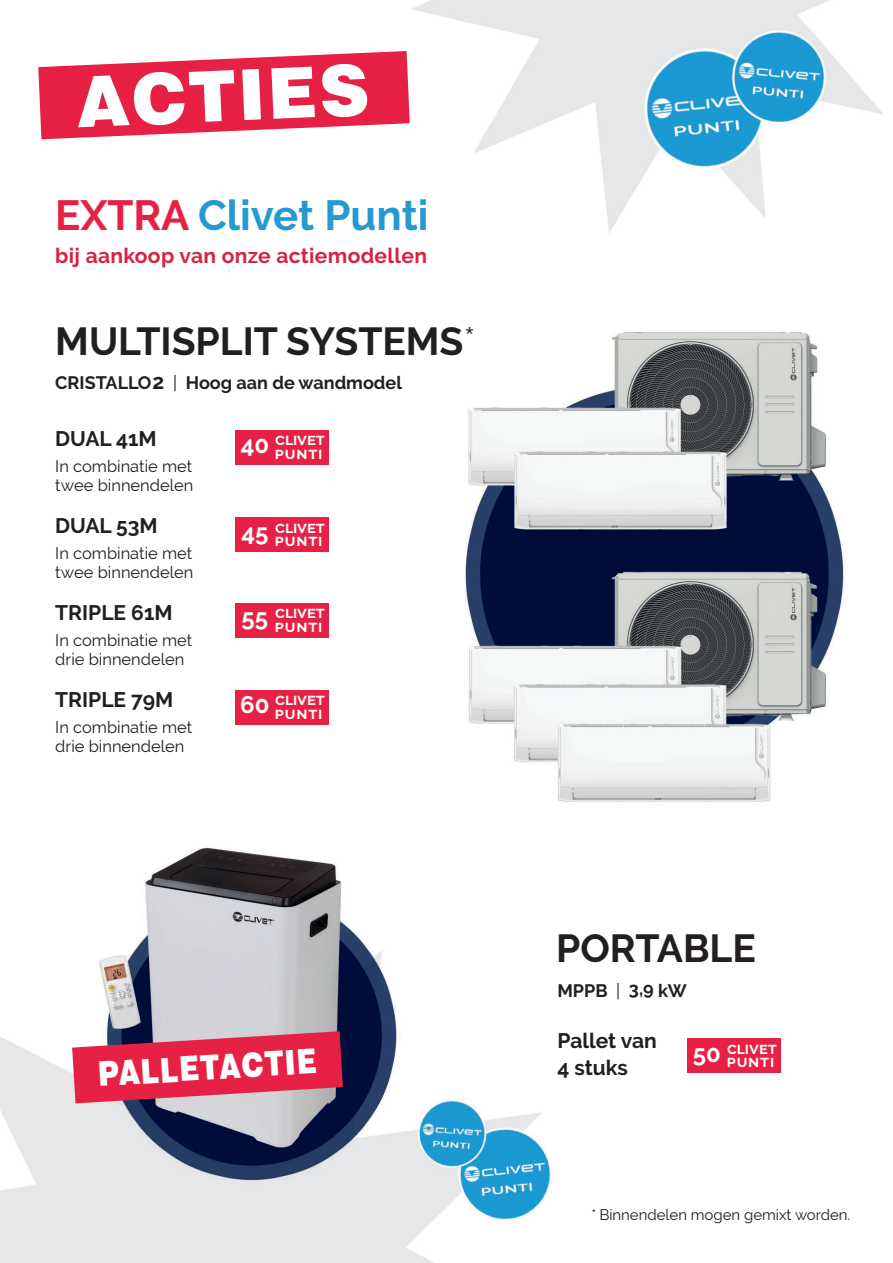
<style>
.page{position:relative;width:893px;height:1263px;background:#fff}
.page>*{position:absolute;margin:0;border:0;box-sizing:border-box;transform-origin:0 0}
.t1{font:900 70.05px "Swiss 721 BT";color:#fff}
.t2{font:700 42px "Raleway";color:#2499d2}
.t3{font:700 39px "Raleway";color:#231f20}
.t4{font:900 34.2px "Swiss 721 BT";color:#fff;scale:.83 1}
.t5{font:700 24px "Raleway";color:#fff}
.t6{font:700 21px "Raleway";color:#231f20}
.t7{font:700 21px "Raleway";letter-spacing:.015em;color:#d62244}
.t8{font:700 18px "Raleway";color:#231f20}
.t9{font:16.5px "Raleway";color:#231f20}
.t10{font:700 16.5px/13.5px "Raleway";color:#fff}
.t11{font:15px "Raleway";color:#231f20}
.s1{color:#e62145}
.s2{font-weight:300}
.s3{font-size:21px}
.s4{font-weight:400}
</style>
<div class="page">
<img style="left:0;top:0;width:883px;height:1263px">
<svg style="left:38px;top:51px;width:372px;height:88px"></svg>
<div style="left:236px;top:430px;width:93px;height:34px;background:#e62145"></div>
<div style="left:236px;top:518px;width:93px;height:34px;background:#e62145"></div>
<div style="left:236px;top:603px;width:93px;height:34px;background:#e62145"></div>
<div style="left:687px;top:1039px;width:94px;height:34px;background:#e62145"></div>
<div style="left:236px;top:690px;width:93px;height:34px;background:#e62145"></div>
<svg style="left:72px;top:1031px;width:271px;height:72px;background:#d84160"></svg>
<p class="t1" style="left:76px;top:59px;width:294px;rotate:-2deg">ACTIES</p>
<p class="t2" style="left:55px;top:191px;width:375px"><span class="s1">EXTRA</span> Clivet Punti</p>
<p class="t7" style="left:55px;top:244px;width:373px">bij aankoop van onze actiemodellen</p>
<p class="t3" style="left:55px;top:319px;width:422px">MULTISPLIT SYSTEMS<span class="s2">*</span></p>
<p class="t8" style="left:55px;top:373px;width:348px">CRISTALLO<span class="s3">2</span> <span class="s4">|</span> Hoog aan de wandmodel</p>
<p class="t6" style="left:55px;top:427px;width:103px">DUAL 41M</p>
<p class="t9" style="left:55px;top:456px;width:139px">In combinatie met</p>
<p class="t9" style="left:55px;top:476px;width:140px">twee binnendelen</p>
<p class="t6" style="left:55px;top:514px;width:104px">DUAL 53M</p>
<p class="t9" style="left:55px;top:543px;width:139px">In combinatie met</p>
<p class="t9" style="left:55px;top:563px;width:140px">twee binnendelen</p>
<p class="t6" style="left:55px;top:601px;width:119px">TRIPLE 61M</p>
<p class="t9" style="left:55px;top:630px;width:139px">In combinatie met</p>
<p class="t9" style="left:55px;top:650px;width:131px">drie binnendelen</p>
<p class="t6" style="left:55px;top:688px;width:120px">TRIPLE 79M</p>
<p class="t9" style="left:55px;top:717px;width:139px">In combinatie met</p>
<p class="t9" style="left:55px;top:737px;width:131px">drie binnendelen</p>
<p class="t10" style="left:275px;top:433px;width:52px">clivet punti</p>
<p class="t5" style="left:241px;top:431px;width:30px">40</p>
<p class="t10" style="left:275px;top:520px;width:52px">clivet punti</p>
<p class="t5" style="left:241px;top:518px;width:28px">45</p>
<p class="t10" style="left:275px;top:606px;width:52px">clivet punti</p>
<p class="t5" style="left:242px;top:604px;width:28px">55</p>
<p class="t5" style="left:240px;top:691px;width:31px">60</p>
<p class="t10" style="left:275px;top:693px;width:52px">clivet punti</p>
<p class="t4" style="left:97px;top:1052px;width:265px;rotate:-3deg">PALLETACTIE</p>
<p class="t3" style="left:556px;top:926px;width:201px">PORTABLE</p>
<p class="t8" style="left:557px;top:980px;width:131px">MPPB <span class="s4">|</span> 3,9 kW</p>
<p class="t6" style="left:557px;top:1028px;width:101px">Pallet van</p>
<p class="t6" style="left:557px;top:1055px;width:72px">4 stuks</p>
<p class="t10" style="left:727px;top:1041px;width:52px">clivet punti</p>
<p class="t5" style="left:693px;top:1039px;width:30px">50</p>
<p class="t11" style="left:591px;top:1206px;width:261px">* Binnendelen mogen gemixt worden.</p>
</div>
